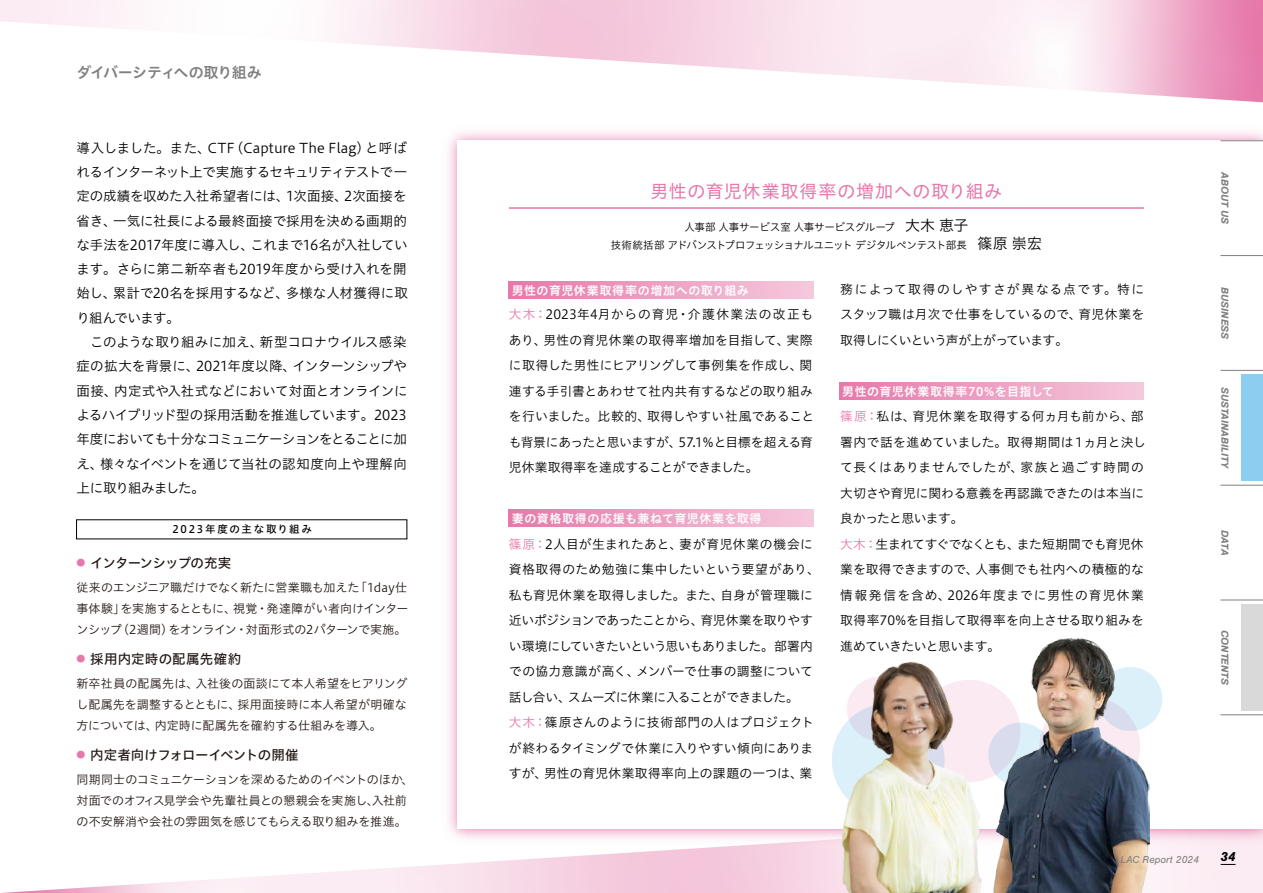
<style>
.page{position:relative;width:1263px;height:893px;background:#fff}
.page>*{position:absolute;margin:0;border:0;box-sizing:border-box;transform-origin:0 0}
.t1{font:18px "Hiragino UD Sans Std N W4";letter-spacing:.035em;color:#e678aa}
.t2{font:15px "Hiragino UD Sans Std N W6";letter-spacing:-.04em;color:#808080}
.t3{font:13.5px/24.3px "Hiragino UD Sans Std N W3";letter-spacing:-.015em;color:#000;text-align:justify}
.t4{font:13.5px "Hiragino UD Sans Std N W5";letter-spacing:-.015em;color:#231815}
.t5{font:13.5px "Hiragino UD Sans Std N W5";letter-spacing:-.05em;color:#231815}
.t6{font:13.5px "Hiragino UD Sans Std N W5";letter-spacing:.02em;color:#231815}
.t7{font:italic 700 13.5px "Nimbus San";color:#000}
.t8{font:12.75px/25.5px "Hiragino UD Sans Std N W3";letter-spacing:.005em;color:#000}
.t9{font:12px/21px "Hiragino UD Sans Std N W3";letter-spacing:-.015em;color:#231815}
.t10{font:12px "Hiragino UD Sans Std N W6";letter-spacing:.045em;color:#fff}
.t11{font:10.5px/18px "Hiragino UD Sans Std N W3";letter-spacing:-.03em;color:#000;text-align:center}
.t12{font:italic 700 10.5px "Nimbus San";color:#808080}
.t13{font:10.5px "Hiragino UD Sans Std N W5";letter-spacing:.165em;color:#000}
.t14{font:italic 10.5px "Nimbus San";color:#808080}
.s1{font-family:"Hiragino UD Sans Std N W3";font-size:8.85px;color:#e678aa}
.s2{font-size:15px}
.s3{color:#e678aa}
</style>
<div class="page">
<svg style="left:0;top:0;width:1263px;height:102px"></svg>
<svg style="left:17px;top:849px;width:1246px;height:43px"></svg>
<svg style="left:0;top:892px;width:1263px;height:1px"></svg>
<img style="left:448px;top:131px;width:815px;height:718px">
<div style="left:458px;top:141px;width:805px;height:688px;background:#fff"></div>
<hr style="left:509px;top:207px;width:635px;height:2px;background:#e678aa">
<div style="left:509px;top:281px;width:304px;height:17px;background:linear-gradient(to right,#e678aa,#f5c9dd)"></div>
<div style="left:509px;top:510px;width:304px;height:17px;background:linear-gradient(to right,#e678aa,#f5c9dd)"></div>
<div style="left:839px;top:383px;width:305px;height:17px;background:linear-gradient(to right,#e678aa,#f5c9dd)"></div>
<div style="left:1098px;top:667px;width:64px;height:64px;background:#dcf0fa;border-radius:50%"></div>
<img style="left:996px;top:638px;width:153px;height:255px">
<img style="left:838px;top:661px;width:158px;height:232px">
<svg style="left:1221px;top:864px;width:14px;height:1px"></svg>
<hr style="left:1220px;top:140px;width:43px;height:1px;background:#808080">
<hr style="left:1220px;top:255px;width:43px;height:1px;background:#808080">
<hr style="left:1220px;top:370px;width:43px;height:1px;background:#808080">
<hr style="left:1220px;top:485px;width:43px;height:1px;background:#808080">
<hr style="left:1220px;top:600px;width:43px;height:1px;background:#808080">
<hr style="left:1220px;top:714px;width:43px;height:1px;background:#808080">
<div style="left:1242px;top:375px;width:21px;height:106px;background:#8ccdf0"></div>
<div style="left:1242px;top:604px;width:21px;height:107px;background:#d9d9d9"></div>
<p class="t2" style="left:77px;top:60px;width:187px">ダイバーシティへの取り組み</p>
<p class="t3" style="left:77px;top:135px;width:333px">導入しました。また、CTF（Capture The Flag）と呼ばれるインターネット上で実施するセキュリティテストで一定の成績を収めた入社希望者には、1次面接、2次面接を省き、一気に社長による最終面接で採用を決める画期的な手法を2017年度に導入し、これまで16名が入社しています。さらに第二新卒者も2019年度から受け入れを開始し、累計で20名を採用するなど、多様な人材獲得に取り組んでいます。</p>
<p class="t3" style="left:77px;top:329px;width:332px;text-indent:14px">このような取り組みに加え、新型コロナウイルス感染症の拡大を背景に、2021年度以降、インターンシップや面接、内定式や入社式などにおいて対面とオンラインによるハイブリッド型の採用活動を推進しています。2023年度においても十分なコミュニケーションをとることに加え、様々なイベントを通じて当社の認知度向上や理解向上に取り組みました。</p>
<p class="t13" style="left:172px;top:521px;width:141px">2023年度の主な取り組み</p>
<p class="t5" style="left:77px;top:552px;width:156px"><span class="s1">●</span> インターンシップの充実</p>
<p class="t9" style="left:77px;top:576px;width:334px">従来のエンジニア職だけでなく新たに営業職も加えた「1day仕事体験」を実施するとともに、視覚・発達障がい者向けインターンシップ（2週間）をオンライン・対面形式の2パターンで実施。</p>
<p class="t6" style="left:77px;top:649px;width:166px"><span class="s1">●</span> 採用内定時の配属先確約</p>
<p class="t9" style="left:77px;top:672px;width:332px;text-align:justify">新卒社員の配属先は、入社後の面談にて本人希望をヒアリングし配属先を調整するとともに、採用面接時に本人希望が明確な方については、内定時に配属先を確約する仕組みを導入。</p>
<p class="t4" style="left:77px;top:745px;width:224px"><span class="s1">●</span> 内定者向けフォローイベントの開催</p>
<p class="t9" style="left:77px;top:768px;width:339px">同期同士のコミュニケーションを深めるためのイベントのほか、対面でのオフィス見学会や先輩社員との懇親会を実施し、入社前の不安解消や会社の雰囲気を感じてもらえる取り組みを推進。</p>
<h1 class="t1" style="left:650px;top:178px;width:353px">男性の育児休業取得率の増加への取り組み</h1>
<p class="t11" style="left:611px;top:217px;width:433px">人事部 人事サービス室 人事サービスグループ　<span class="s2">大木 恵子<br></span>技術統括部 アドバンストプロフェッショナルユニット デジタルペンテスト部長　<span class="s2">篠原 崇宏</span></p>
<p class="t10" style="left:512px;top:281px;width:239px">男性の育児休業取得率の増加への取り組み</p>
<p class="t8" style="left:840px;top:275px;width:306px;text-align:justify">務によって取得のしやすさが異なる点です。特にスタッフ職は月次で仕事をしているので、育児休業を取得しにくいという声が上がっています。</p>
<p class="t8" style="left:509px;top:301px;width:307px"><span class="s3">大木：</span>2023年4月からの育児・介護休業法の改正もあり、男性の育児休業の取得率増加を目指して、実際に取得した男性にヒアリングして事例集を作成し、関連する手引書とあわせて社内共有するなどの取り組みを行いました。比較的、取得しやすい社風であることも背景にあったと思いますが、57.1％と目標を超える育児休業取得率を達成することができました。</p>
<p class="t10" style="left:842px;top:382px;width:213px">男性の育児休業取得率70%を目指して</p>
<p class="t8" style="left:840px;top:403px;width:307px"><span class="s3">篠原：</span>私は、育児休業を取得する何ヵ月も前から、部署内で話を進めていました。取得期間は１ヵ月と決して長くはありませんでしたが、家族と過ごす時間の大切さや育児に関わる意義を再認識できたのは本当に良かったと思います。<br><span class="s3">大木：</span>生まれてすぐでなくとも、また短期間でも育児休業を取得できますので、人事側でも社内への積極的な情報発信を含め、2026年度までに男性の育児休業取得率70%を目指して取得率を向上させる取り組みを進めていきたいと思います。</p>
<p class="t10" style="left:512px;top:509px;width:251px">妻の資格取得の応援も兼ねて育児休業を取得</p>
<p class="t8" style="left:509px;top:530px;width:312px"><span class="s3">篠原：</span>2人目が生まれたあと、妻が育児休業の機会に資格取得のため勉強に集中したいという要望があり、私も育児休業を取得しました。また、自身が管理職に近いポジションであったことから、育児休業を取りやすい環境にしていきたいという思いもありました。部署内での協力意識が高く、メンバーで仕事の調整について話し合い、スムーズに休業に入ることができました。<br><span class="s3">大木：</span>篠原さんのように技術部門の人はプロジェクトが終わるタイミングで休業に入りやすい傾向にありますが、男性の育児休業取得率向上の課題の一つは、業</p>
<p class="t12" style="left:1231px;top:172px;width:54px;rotate:90deg">ABOUT US</p>
<p class="t12" style="left:1231px;top:287px;width:54px;rotate:90deg">BUSINESS</p>
<p class="t12" style="left:1231px;top:387px;width:84px;rotate:90deg">SUSTAINABILITY</p>
<p class="t12" style="left:1231px;top:530px;width:27px;rotate:90deg">DATA</p>
<p class="t12" style="left:1231px;top:630px;width:57px;rotate:90deg">CONTENTS</p>
<p class="t14" style="left:1120px;top:853px;width:80px">LAC Report 2024</p>
<p class="t7" style="left:1220px;top:848px;width:17px">34</p>
</div>
